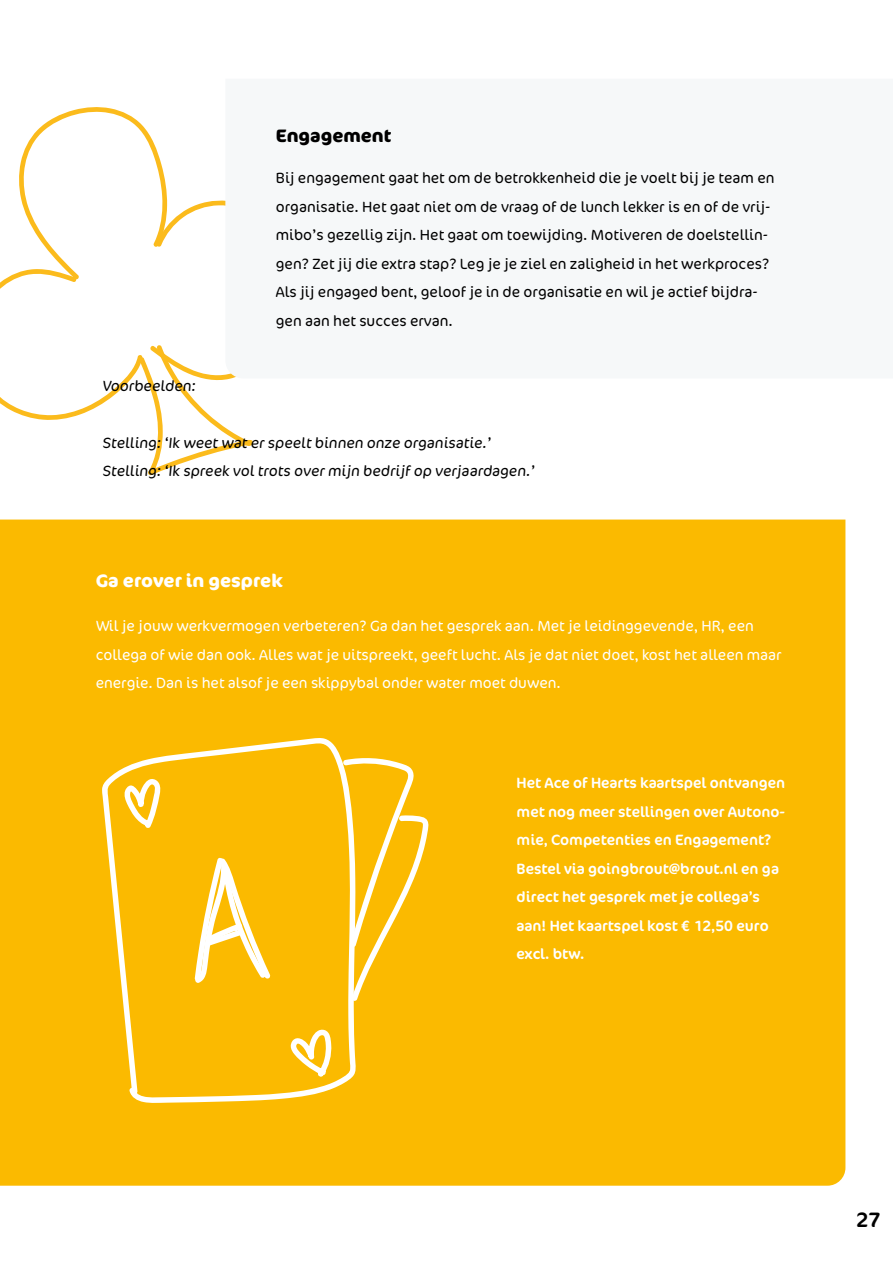
<style>
.page{position:relative;width:893px;height:1263px;background:#fff}
.page>*{position:absolute;margin:0;border:0;box-sizing:border-box;transform-origin:0 0}
.t1{font:21px "Cocon Pro";color:#000}
.t2{font:700 18px "Cocon Pro";color:#fff}
.t3{font:700 18px "Cocon Pro";color:#000}
.t4{font:300 15px/28.5px "Cocon Pro";color:#000}
.t5{font:300 15px/28.5px "Cocon Pro";color:#fff}
.t6{font:15px/28.5px "Cocon Pro";color:#fff}
</style>
<div class="page">
<div style="left:0;top:519px;width:845px;height:667px;background:#fbba00"></div>
<svg style="left:0;top:107px;width:253px;height:369px"></svg>
<div style="left:225px;top:107px;width:28px;height:271px;background:#f6f8f9"></div>
<svg style="left:102px;top:737px;width:254px;height:366px;background:#fbbe0f"></svg>
<svg style="left:343px;top:757px;width:86px;height:245px"></svg>
<svg style="left:124px;top:777px;width:37px;height:51px"></svg>
<svg style="left:291px;top:1028px;width:41px;height:50px"></svg>
<svg style="left:195px;top:856px;width:75px;height:127px"></svg>
<p class="t3" style="left:276px;top:124px;width:117px">Engagement</p>
<p class="t4" style="left:102px;top:371px;width:97px">Voorbeelden:</p>
<p class="t4" style="left:276px;top:164px;width:500px">Bij engagement gaat het om de betrokkenheid die je voelt bij je team en organisatie. Het gaat niet om de vraag of de lunch lekker is en of de vrij&shy;mibo’s gezellig zijn. Het gaat om toewijding. Motiveren de doelstellin&shy;gen? Zet jij die extra stap? Leg je je ziel en zaligheid in het werkproces?<br>Als jij engaged bent, geloof je in de organisatie en wil je actief bijdra&shy;gen aan het succes ervan.</p>
<p class="t4" style="left:102px;top:428px;width:436px">Stelling: ‘Ik weet wat er speelt binnen onze organisatie.’<br>Stelling: ‘Ik spreek vol trots over mijn bedrijf op verjaardagen.’</p>
<p class="t2" style="left:96px;top:568px;width:189px">Ga erover in gesprek</p>
<p class="t5" style="left:96px;top:611px;width:688px">Wil je jouw werkvermogen verbeteren? Ga dan het gesprek aan. Met je leidinggevende, HR, een collega of wie dan ook. Alles wat je uitspreekt, geeft lucht. Als je dat niet doet, kost het alleen maar energie. Dan is het alsof je een skippybal onder water moet duwen.</p>
<p class="t6" style="left:517px;top:769px;width:270px">Het Ace of Hearts kaartspel ontvangen met nog meer stellingen over Autono&shy;mie, Competenties en Engagement?<br>Bestel via goingbrout@brout.nl en ga direct het gesprek met je collega’s aan! Het kaartspel kost € 12,50 euro excl. btw.</p>
<h1 class="t1" style="left:856px;top:1206px;width:26px">27</h1>
</div>
